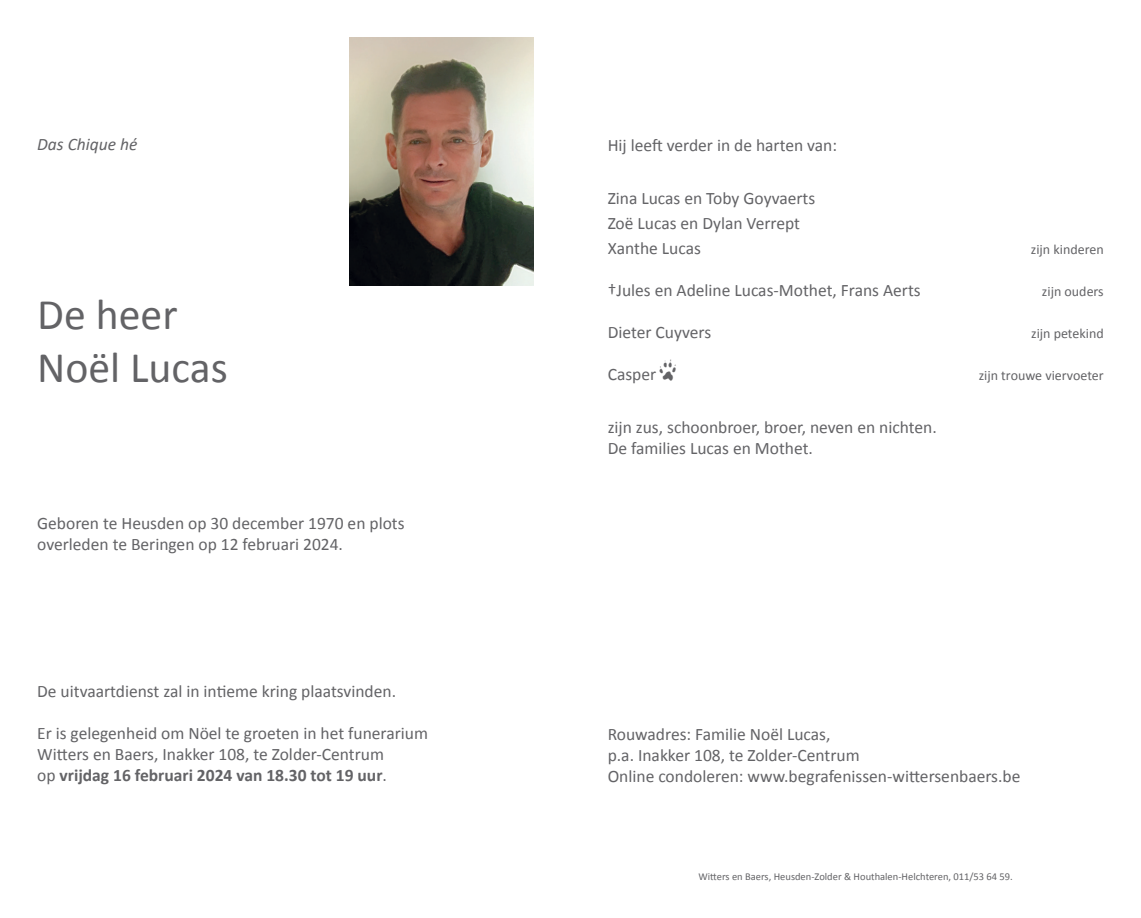
<style>
.page{position:relative;width:1141px;height:918px;background:#fff}
.page>*{position:absolute;margin:0;border:0;box-sizing:border-box;transform-origin:0 0}
.t1{font:43.75px/52.5px "Calibri";color:#636366}
.t2{font:17.5px/21px "Calibri";color:#636366}
.t3{font:italic 17.5px "Calibri";color:#636366}
.t4{font:14px "Calibri";color:#636366}
.t5{font:10.5px "Calibri";color:#636366}
.s1{font-weight:700}
</style>
<div class="page">
<img style="left:350px;top:37px;width:183px;height:248px">
<p class="t3" style="left:37px;top:132px;width:102px">Das Chique hé</p>
<h1 class="t1" style="left:37px;top:286px;width:192px">De heer<br>Noël Lucas</h1>
<p class="t2" style="left:37px;top:511px;width:369px">Geboren te Heusden op 30 december 1970 en plots overleden te Beringen op 12 februari 2024.</p>
<p class="t2" style="left:37px;top:679px;width:360px">De uitvaartdienst zal in intieme kring plaatsvinden.</p>
<p class="t2" style="left:37px;top:721px;width:392px">Er is gelegenheid om Nöel te groeten in het funerarium<br>Witters en Baers, Inakker 108, te Zolder-Centrum<br>op <span class="s1">vrijdag 16 februari 2024 van 18.30 tot 19 uur</span>.</p>
<p class="t2" style="left:608px;top:134px;width:231px">Hij leeft verder in de harten van:</p>
<p class="t2" style="left:608px;top:185px;width:209px;line-height:25.2px">Zina Lucas en Toby Goyvaerts<br>Zoë Lucas en Dylan Verrept<br>Xanthe Lucas</p>
<p class="t4" style="left:1031px;top:241px;width:74px">zijn kinderen</p>
<p class="t2" style="left:608px;top:279px;width:315px">†Jules en Adeline Lucas-Mothet, Frans Aerts</p>
<p class="t4" style="left:1042px;top:283px;width:63px">zijn ouders</p>
<p class="t2" style="left:608px;top:321px;width:105px">Dieter Cuyvers</p>
<p class="t4" style="left:1031px;top:325px;width:74px">zijn petekind</p>
<p class="t2" style="left:608px;top:363px;width:50px">Casper</p>
<p class="t4" style="left:979px;top:367px;width:127px">zijn trouwe viervoeter</p>
<p class="t2" style="left:608px;top:416px;width:331px">zijn zus, schoonbroer, broer, neven en nichten.<br>De families Lucas en Mothet.</p>
<p class="t2" style="left:608px;top:722px;width:414px">Rouwadres: Familie Noël Lucas,<br>p.a. Inakker 108, te Zolder-Centrum<br>Online condoleren: www.begrafenissen-wittersenbaers.be</p>
<p class="t5" style="left:699px;top:870px;width:316px">Witters en Baers, Heusden-Zolder &amp; Houthalen-Helchteren, 011/53 64 59.</p>
</div>
